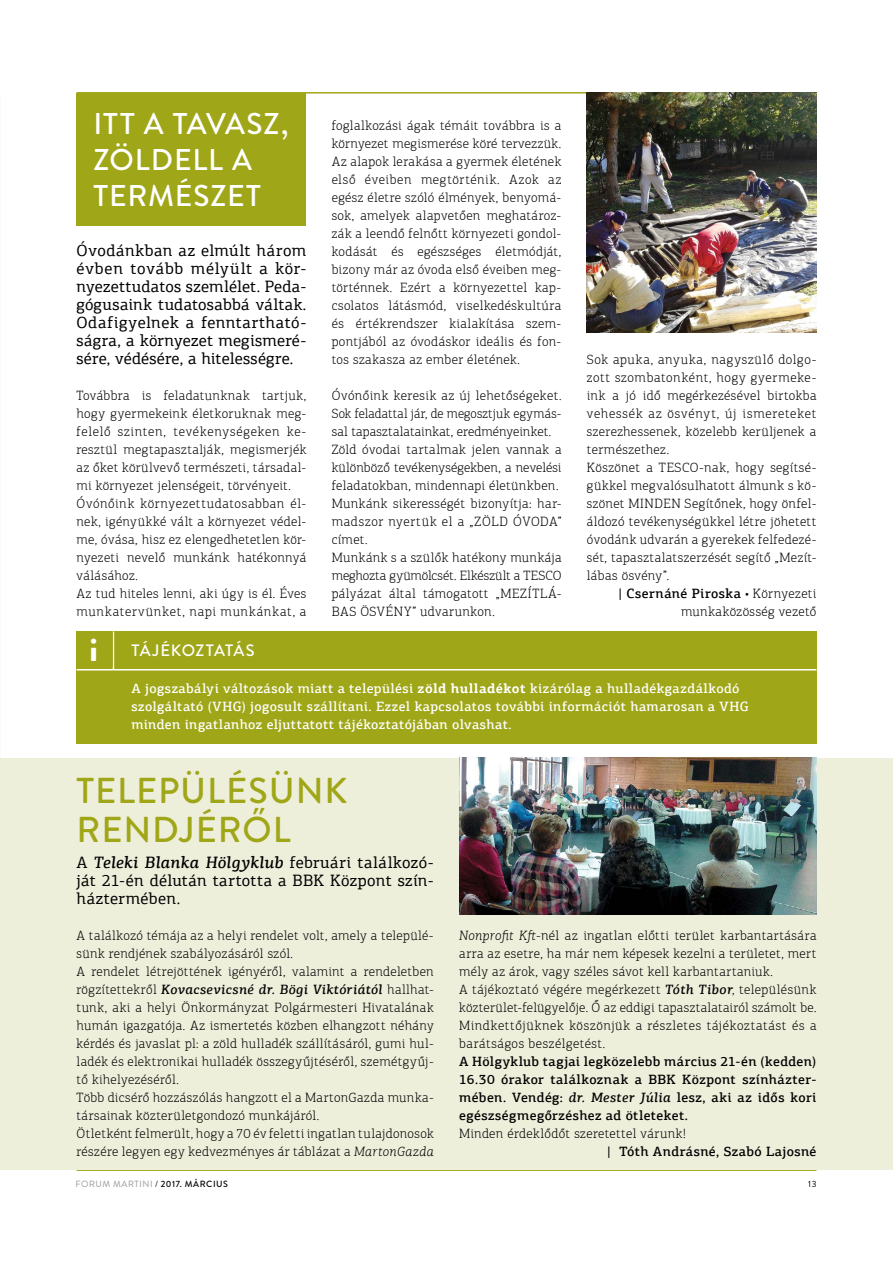
<style>
.page{position:relative;width:893px;height:1263px;background:#fff}
.page>*{position:absolute;margin:0;border:0;box-sizing:border-box;transform-origin:0 0}
.t1{font:500 36px/39px "Brandon Grotesque";letter-spacing:.025em;color:#9fa617}
.t2{font:900 33px "Brandon Grotesque";color:#fff}
.t3{font:500 30px/36px "Brandon Grotesque";letter-spacing:.025em;color:#fff}
.t4{font:16.5px/18px "PF Agora Slab Pro";letter-spacing:.015em;color:#000;text-align:justify}
.t5{font:500 16.5px "Brandon Grotesque";letter-spacing:.03em;color:#fff}
.t6{font:300 13.5px/18px "PF Agora Slab Pro";letter-spacing:.03em;color:#000}
.t7{font:500 13.5px/18px "PF Agora Slab Pro";letter-spacing:.03em;color:#fff}
.t8{font:500 13.5px/18px "PF Agora Slab Pro";letter-spacing:.03em;color:#000;text-align:justify}
.t9{font:9px "Brandon Grotesque";letter-spacing:.06em;color:#939598}
.t10{font:9px "Brandon Grotesque";color:#000}
.s1{font-weight:500}
.s2{font-weight:700}
.s3{font-weight:500;font-style:italic}
.s4{font-style:italic}
.s5{color:#000}
.s6{font-weight:500;color:#000}
</style>
<div class="page">
<hr style="left:77px;top:1169px;width:739px;height:2px;background:#9fa617">
<div style="left:0;top:758px;width:893px;height:411px;background:#eeefdb"></div>
<hr style="left:77px;top:92px;width:739px;height:2px;background:#9fa617">
<img style="left:459px;top:758px;width:357px;height:156px">
<img style="left:587px;top:92px;width:229px;height:240px">
<div style="left:77px;top:94px;width:229px;height:132px;background:#9fa617"></div>
<div style="left:77px;top:631px;width:740px;height:113px;background:#9fa617"></div>
<hr style="left:113px;top:631px;width:1px;height:38px;background:#fff">
<hr style="left:77px;top:669px;width:739px;height:1px;background:#fff">
<h3 class="t3" style="left:94px;top:106px;width:196px">ITT A TAVASZ,<br>ZÖLDELL A<br>TERMÉSZET</h3>
<p class="t4" style="left:77px;top:241px;width:231px">Óvodánkban az elmúlt három évben tovább mélyült a kör&shy;nyezettudatos szemlélet. Peda&shy;gógusaink tudatosabbá váltak.<br>Odafigyelnek a fenntartható&shy;ságra, a környezet megismeré&shy;sére, védésére, a hitelességre.</p>
<p class="t6" style="left:77px;top:386px;width:231px">Továbbra is feladatunknak tartjuk, hogy gyermekeink életkoruknak meg&shy;felelő szinten, tevékenységeken ke&shy;resztül megtapasztalják, megismerjék az őket körülvevő természeti, társadal&shy;mi környezet jelenségeit, törvényeit.<br>Óvónőink környezettudatosabban él&shy;nek, igényükké vált a környezet védel&shy;me, óvása, hisz ez elengedhetetlen kör&shy;nyezeti nevelő munkánk hatékonnyá válásához.<br>Az tud hiteles lenni, aki úgy is él. Éves munkatervünket, napi munkánkat, a</p>
<p class="t5" style="left:131px;top:639px;width:125px">TÁJÉKOZTATÁS</p>
<h2 class="t2" style="left:89px;top:626px;width:10px">i</h2>
<p class="t6" style="left:332px;top:116px;width:231px;text-align:justify">foglalkozási ágak témáit továbbra is a környezet megismerése köré tervezzük.<br>Az alapok lerakása a gyermek életének első éveiben megtörténik. Azok az egész életre szóló élmények, benyomá&shy;sok, amelyek alapvetően meghatároz&shy;zák a leendő felnőtt környezeti gondol&shy;kodását és egészséges életmódját, bizony már az óvoda első éveiben meg&shy;történnek. Ezért a környezettel kap&shy;csolatos látásmód, viselkedéskultúra és értékrendszer kialakítása szem&shy;pontjából az óvodáskor ideális és fon&shy;tos szakasza az ember életének.</p>
<p class="t6" style="left:332px;top:386px;width:231px">Óvónőink keresik az új lehetőségeket.<br>Sok feladattal jár, de megosztjuk egymás&shy;sal tapasztalatainkat, eredményeinket.<br>Zöld óvodai tartalmak jelen vannak a különböző tevékenységekben, a nevelési feladatokban, mindennapi életünkben.<br>Munkánk sikerességét bizonyítja: har&shy;madszor nyertük el a „ZÖLD ÓVODA” címet.<br>Munkánk s a szülők hatékony munkája meghozta gyümölcsét. Elkészült a TESCO pályázat által támogatott „MEZÍTLÁ-BAS ÖSVÉNY” udvarunkon.</p>
<p class="t6" style="left:587px;top:350px;width:231px">Sok apuka, anyuka, nagyszülő dolgo&shy;zott szombatonként, hogy gyermeke&shy;ink a jó idő megérkezésével birtokba vehessék az ösvényt, új ismereteket szerezhessenek, közelebb kerüljenek a természethez.<br>Köszönet a TESCO-nak, hogy segítsé&shy;gükkel megvalósulhatott álmunk s kö&shy;szönet MINDEN Segítőnek, hogy önfel&shy;áldozó tevékenységükkel létre jöhetett óvodánk udvarán a gyerekek felfedezé&shy;sét, tapasztalatszerzését segítő „Mezít&shy;lábas ösvény”.</p>
<p class="t6" style="left:619px;top:584px;width:199px;text-align:right"><span class="s1">| Csernáné Piroska</span> • Környezeti munkaközösség vezető</p>
<p class="t7" style="left:131px;top:679px;width:619px">A jogszabályi változások miatt a települési <span class="s2">zöld hulladékot</span> kizárólag a hulladékgazdálkodó szolgáltató (VHG) jogosult szállítani. Ezzel kapcsolatos további információt hamarosan a VHG minden ingatlanhoz eljuttatott tájékoztatójában olvashat.</p>
<h1 class="t1" style="left:77px;top:772px;width:272px">TELEPÜLÉSÜNK<br>RENDJÉRŐL</h1>
<p class="t4" style="left:77px;top:853px;width:359px">A <span class="s3">Teleki Blanka Hölgyklub</span> februári találkozó&shy;ját 21-én délután tartotta a BBK Központ szín&shy;háztermében.</p>
<p class="t6" style="left:77px;top:926px;width:359px">A találkozó témája az a helyi rendelet volt, amely a települé&shy;sünk rendjének szabályozásáról szól.<br>A rendelet létrejöttének igényéről, valamint a rendeletben rögzítettekről <span class="s3">Kovacsevicsné dr. Bögi Viktóriától</span> hallhat&shy;tunk, aki a helyi Önkormányzat Polgármesteri Hivatalának humán igazgatója. Az ismertetés közben elhangzott néhány kérdés és javaslat pl: a zöld hulladék szállításáról, gumi hul&shy;ladék és elektronikai hulladék összegyűjtéséről, szemétgyűj&shy;tő kihelyezéséről.<br>Több dicsérő hozzászólás hangzott el a MartonGazda munka&shy;társainak közterületgondozó munkájáról.<br>Ötletként felmerült, hogy a 70 év feletti ingatlan tulajdonosok részére legyen egy kedvezményes ár táblázat a <span class="s4">MartonGazda</span></p>
<p class="t6" style="left:459px;top:926px;width:359px"><span class="s4">Nonprofit Kft</span>-nél az ingatlan előtti terület karbantartására arra az esetre, ha már nem képesek kezelni a területet, mert mély az árok, vagy széles sávot kell karbantartaniuk.<br>A tájékoztató végére megérkezett <span class="s3">Tóth Tibor</span>, településünk közterület-felügyelője. Ő az eddigi tapasztalatairól számolt be.<br>Mindkettőjüknek köszönjük a részletes tájékoztatást és a barátságos beszélgetést.</p>
<p class="t8" style="left:459px;top:1052px;width:359px">A Hölgyklub tagjai legközelebb március 21-én (kedden)<br>16.30 órakor találkoznak a BBK Központ színházter&shy;mében. Vendég: <span class="s4">dr. Mester Júlia</span> lesz, aki az idős kori egészségmegőrzéshez ad ötleteket.</p>
<p class="t6" style="left:459px;top:1124px;width:228px">Minden érdeklődőt szeretettel várunk!</p>
<p class="t8" style="left:607px;top:1142px;width:211px">| Tóth Andrásné, Szabó Lajosné</p>
<p class="t9" style="left:76px;top:1177px;width:154px">FORUM MARTINI <span class="s5">/</span> <span class="s6">2017. MÁRCIUS</span></p>
<p class="t10" style="left:808px;top:1177px;width:10px">13</p>
</div>
